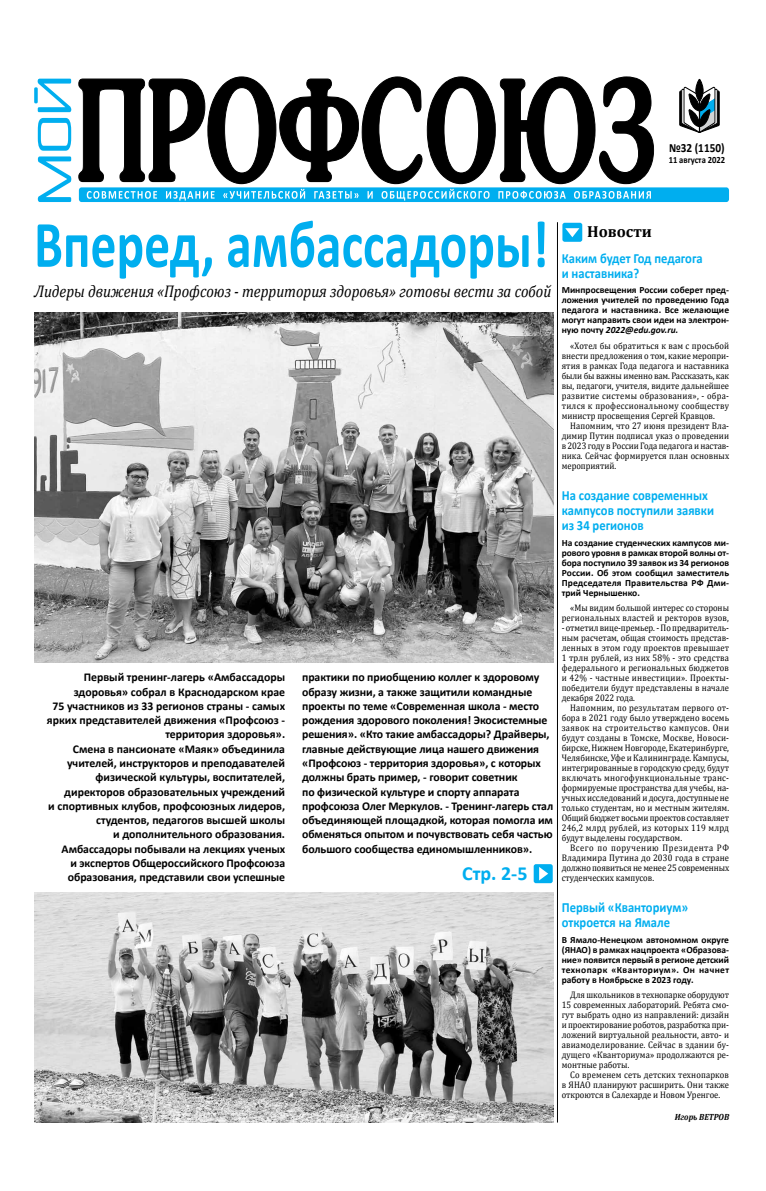
<style>
.page{position:relative;width:766px;height:1191px;background:#fff}
.page>*{position:absolute;margin:0;border:0;box-sizing:border-box;transform-origin:0 0}
.t1{font:700 67px "Calibri";color:#00aeef;scale:.77 1}
.t2{font:700 20px "Calibri";color:#00aeef}
.t3{font:italic 17px "Cambria";color:#000;scale:.87 1}
.t4{font:700 16px "Cambria";color:#000}
.t5{font:700 14px/15px "Calibri";color:#00aeef;scale:.9 1}
.t6{font:700 12.5px "Calibri";color:#000;scale:.9 1}
.t7{font:700 11.9px/14.3px "Calibri";letter-spacing:-.005em;color:#000;text-align:right}
.t8{font:9.5px/10px "Cambria";color:#000;text-align:justify;scale:.9 1}
.t9{font:700 9.5px/10px "Calibri";color:#000;text-align:justify}
.t10{font:9.5px/10px "Cambria";letter-spacing:.02em;color:#000;text-align:right;scale:.9 1}
.t11{font:700 9.5px "Calibri";color:#000;scale:.9 1}
.t12{font:italic 700 9px "Cambria";color:#000;scale:.9 1}
.s1{font-style:italic}
</style>
<div class="page">
<svg style="left:79px;top:77px;width:574px;height:107px"></svg>
<div style="left:79px;top:187px;width:649px;height:15px;background:#00aeef;border-radius:3px"></div>
<svg style="left:87px;top:189px;width:402px;height:12px"></svg>
<svg style="left:498px;top:191px;width:152px;height:8px"></svg>
<svg style="left:679px;top:78px;width:40px;height:55px"></svg>
<svg style="left:34px;top:79px;width:37px;height:123px"></svg>
<div style="left:562px;top:223px;width:20px;height:19px;background:#00aeef;border-radius:2px"></div>
<svg style="left:565px;top:228px;width:14px;height:9px"></svg>
<hr style="left:557px;top:222px;width:1px;height:900px;background:#000">
<img style="left:34px;top:312px;width:519px;height:350px">
<img style="left:34px;top:892px;width:519px;height:230px">
<div style="left:533px;top:864px;width:19px;height:19px;background:#00aeef;border-radius:2px"></div>
<svg style="left:539px;top:867px;width:9px;height:13px"></svg>
<h3 class="t6" style="left:669px;top:139px;width:63px">№32 (1150)</h3>
<p class="t11" style="left:668px;top:154px;width:64px">11 августа 2022</p>
<h1 class="t1" style="left:34px;top:197px;width:669px">Вперед, амбассадоры!</h1>
<h3 class="t3" style="left:34px;top:279px;width:596px">Лидеры движения «Профсоюз - территория здоровья» готовы вести за собой</h3>
<p class="t7" style="left:47px;top:670px;width:240px">Первый тренинг-лагерь «Амбассадоры здоровья» собрал в Краснодарском крае<br>75 участников из 33 регионов страны - самых ярких представителей движения «Профсоюз - территория здоровья».<br>Смена в пансионате «Маяк» объединила учителей, инструкторов и преподавателей физической культуры, воспитателей, директоров образовательных учреждений<br>и спортивных клубов, профсоюзных лидеров, студентов, педагогов высшей школы<br>и дополнительного образования.<br>Амбассадоры побывали на лекциях ученых<br>и экспертов Общероссийского Профсоюза образования, представили свои успешные</p>
<p class="t7" style="left:302px;top:670px;width:252px;text-align:left">практики по приобщению коллег к здоровому образу жизни, а также защитили командные проекты по теме «Современная школа - место рождения здорового поколения! Экосистемные решения». «Кто такие амбассадоры? Драйверы, главные действующие лица нашего движения «Профсоюз - территория здоровья», с которых должны брать пример, - говорит советник<br>по физической культуре и спорту аппарата профсоюза Олег Меркулов. - Тренинг-лагерь стал объединяющей площадкой, которая помогла им обменяться опытом и почувствовать себя частью большого сообщества единомышленников».</p>
<h2 class="t2" style="left:462px;top:858px;width:67px">Стр. 2-5</h2>
<h3 class="t4" style="left:587px;top:220px;width:66px">Новости</h3>
<h3 class="t5" style="left:561px;top:250px;width:158px">Каким будет Год педагога и наставника?</h3>
<p class="t9" style="left:561px;top:285px;width:169px">Минпросвещения России соберет пред&shy;ложения учителей по проведению Года педагога и наставника. Все желающие могут направить свои идеи на электрон&shy;ную почту <span class="s1">2022@edu.gov.ru.</span></p>
<p class="t8" style="left:561px;top:341px;width:187px;text-indent:9px">«Хотел бы обратиться к вам с просьбой внести предложения о том, какие меропри&shy;ятия в рамках Года педагога и наставника были бы важны именно вам. Рассказать, как вы, педагоги, учителя, видите дальнейшее развитие системы образования», - обра&shy;тился к профессиональному сообществу министр просвещения Сергей Кравцов.</p>
<p class="t8" style="left:561px;top:421px;width:187px;text-indent:8px">Напомним, что 27 июня президент Вла&shy;димир Путин подписал указ о проведении в 2023 году в России Года педагога и настав&shy;ника. Сейчас формируется план основных мероприятий.</p>
<h3 class="t5" style="left:561px;top:487px;width:171px">На создание современных кампусов поступили заявки из 34 регионов</h3>
<p class="t9" style="left:561px;top:537px;width:169px">На создание студенческих кампусов ми&shy;рового уровня в рамках второй волны от&shy;бора поступило 39 заявок из 34 регионов России. Об этом сообщил заместитель Председателя Правительства РФ Дми&shy;трий Чернышенко.</p>
<p class="t10" style="left:561px;top:603px;width:187px">«Мы видим большой интерес со стороны региональных властей и ректоров вузов,</p>
<p class="t8" style="left:561px;top:623px;width:187px">- отметил вице-премьер. - По предваритель&shy;ным расчетам, общая стоимость представ&shy;ленных в этом году проектов превышает 1 трлн рублей, из них 58% - это средства федерального и региональных бюджетов и 42% - частные инвестиции». Проекты&shy;победители будут представлены в начале декабря 2022 года.</p>
<p class="t8" style="left:561px;top:703px;width:187px;text-indent:9px">Напомним, по результатам первого от&shy;бора в 2021 году было утверждено восемь заявок на строительство кампусов. Они будут созданы в Томске, Москве, Новоси&shy;бирске, Нижнем Новгороде, Екатеринбурге, Челябинске, Уфе и Калининграде. Кампусы, интегрированные в городскую среду, будут включать многофункциональные транс&shy;формируемые пространства для учебы, на&shy;учных исследований и досуга, доступные не только студентам, но и местным жителям.<br>Общий бюджет восьми проектов составляет 246,2 млрд рублей, из которых 119 млрд будут выделены государством.</p>
<p class="t8" style="left:561px;top:843px;width:187px;text-indent:9px">Всего по поручению Президента РФ Владимира Путина до 2030 года в стране должно появиться не менее 25 современных студенческих кампусов.</p>
<h3 class="t5" style="left:561px;top:899px;width:142px">Первый «Кванториум» откроется на Ямале</h3>
<p class="t9" style="left:561px;top:934px;width:169px">В Ямало-Ненецком автономном округе (ЯНАО) в рамках нацпроекта «Образова&shy;ние» появится первый в регионе детский технопарк «Кванториум». Он начнет работу в Ноябрьске в 2023 году.</p>
<p class="t8" style="left:561px;top:990px;width:187px;text-indent:9px">Для школьников в технопарке оборудуют 15 современных лабораторий. Ребята смо&shy;гут выбрать одно из направлений: дизайн и проектирование роботов, разработка при&shy;ложений виртуальной реальности, авто- и авиамоделирование. Сейчас в здании бу&shy;дущего «Кванториума» продолжаются ре&shy;монтные работы.</p>
<p class="t8" style="left:561px;top:1070px;width:187px;text-indent:9px">Со временем сеть детских технопарков в ЯНАО планируют расширить. Они также откроются в Салехарде и Новом Уренгое.</p>
<p class="t12" style="left:674px;top:1111px;width:62px">Игорь ВЕТРОВ</p>
</div>
